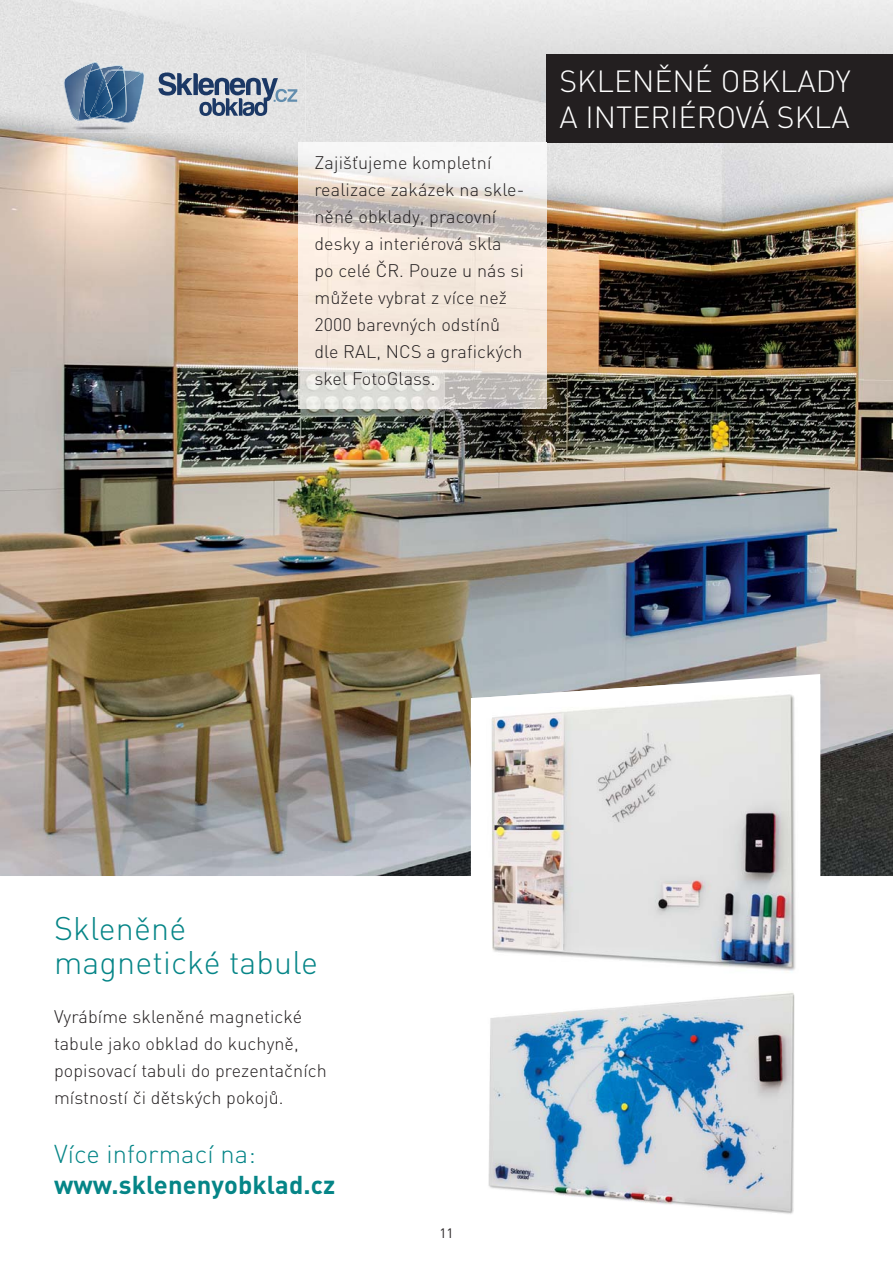
<style>
.page{position:relative;width:893px;height:1263px;background:#fff}
.page>*{position:absolute;margin:0;border:0;box-sizing:border-box;transform-origin:0 0}
.t1{font:300 32.25px/34.5px "DINCE";letter-spacing:.005em;color:#058587}
.t2{font:300 30.15px/36.3px "DINCE";color:#fff}
.t3{font:700 25.5px "DINCE";letter-spacing:.005em;color:#058587}
.t4{font:300 25.5px "DINCE";letter-spacing:.005em;color:#058587}
.t5{font:300 18px/27px "DINCE";letter-spacing:.005em;color:#231f20}
.t6{font:13.5px "DINCE";color:#231f20}
</style>
<div class="page">
<img style="left:0;top:0;width:893px;height:876px">
<div style="left:546px;top:54px;width:347px;height:88px;background:#231f20"></div>
<img style="left:298px;top:142px;width:248px;height:267px">
<div style="left:54px;top:54px;width:251px;height:79px;background:#e2e2e2"></div>
<img style="left:158px;top:72px;width:120px;height:29px">
<img style="left:199px;top:98px;width:68px;height:18px">
<img style="left:274px;top:89px;width:23px;height:13px">
<img style="left:110px;top:69px;width:36px;height:54px">
<img style="left:112px;top:72px;width:33px;height:51px">
<img style="left:133px;top:71px;width:9px;height:15px">
<img style="left:63px;top:62px;width:38px;height:59px">
<img style="left:67px;top:62px;width:33px;height:1px">
<img style="left:64px;top:63px;width:20px;height:57px">
<svg style="left:84px;top:63px;width:49px;height:57px;background:#497095"></svg>
<svg style="left:471px;top:674px;width:349px;height:11px"></svg>
<img style="left:471px;top:685px;width:349px;height:286px">
<img style="left:488px;top:993px;width:306px;height:221px">
<p class="t5" style="left:314px;top:152px;width:211px">Zajišťujeme kompletní realizace zakázek na skle&shy;něné obklady, pracovní desky a interiérová skla po celé ČR. Pouze u nás si můžete vybrat z více než<br>2000 barevných odstínů dle RAL, NCS a grafických skel FotoGlass.</p>
<h2 class="t2" style="left:560px;top:67px;width:293px">SKLENĚNÉ OBKLADY<br>A INTERIÉROVÁ SKLA</h2>
<h1 class="t1" style="left:54px;top:915px;width:265px">Skleněné magnetické tabule</h1>
<p class="t5" style="left:54px;top:1006px;width:274px">Vyrábíme skleněné magnetické tabule jako obklad do kuchyně, popisovací tabuli do prezentačních místností či dětských pokojů.</p>
<h3 class="t4" style="left:54px;top:1145px;width:203px">Více informací na:</h3>
<h3 class="t3" style="left:54px;top:1176px;width:283px">www.sklenenyobklad.cz</h3>
<p class="t6" style="left:439px;top:1228px;width:16px">11</p>
</div>
